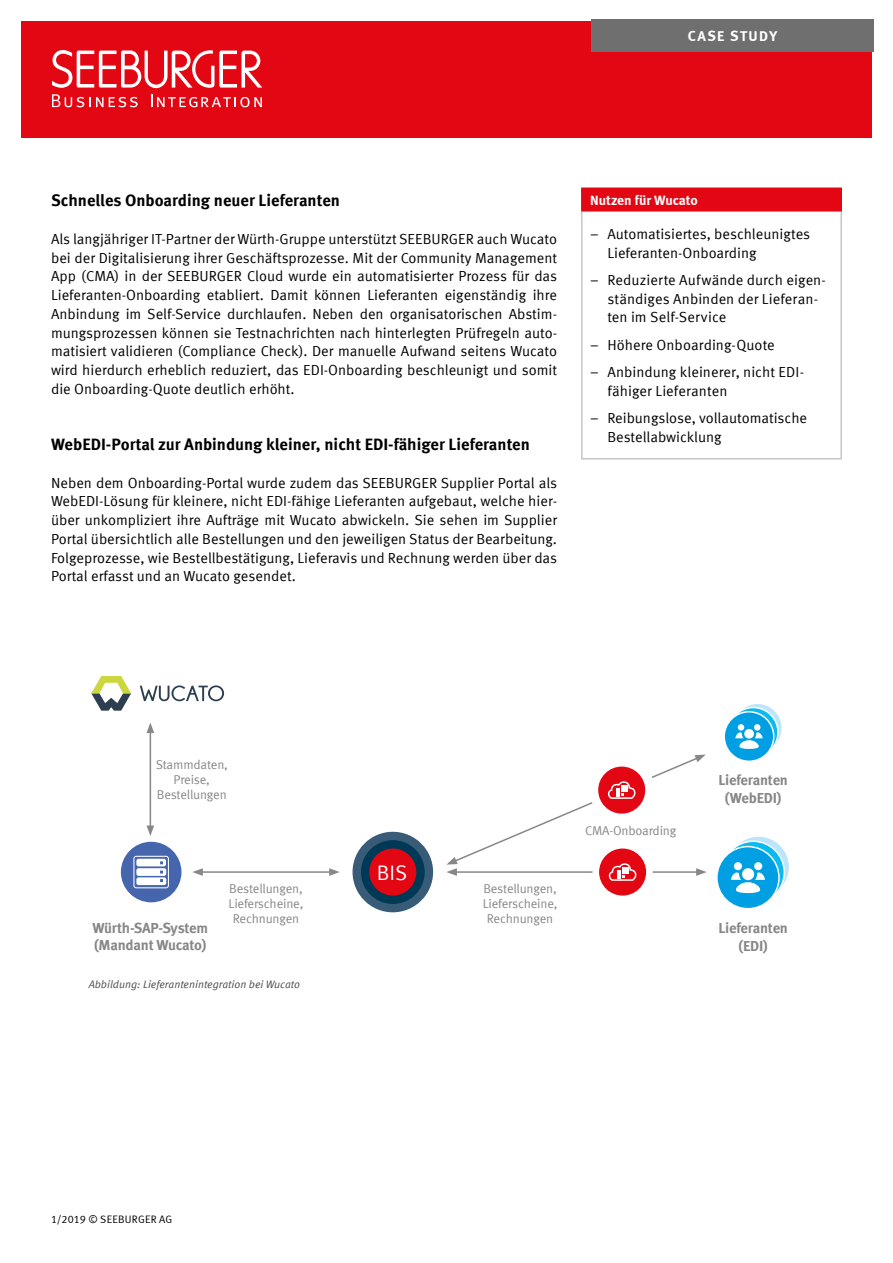
<style>
.page{position:relative;width:893px;height:1263px;background:#fff}
.page>*{position:absolute;margin:0;border:0;box-sizing:border-box;transform-origin:0 0}
.t1{font:21px "Meta Offc Pro Norm";color:#fff}
.t2{font:700 16.5px "Meta Offc Pro";color:#000}
.t3{font:14.55px/18.8px "Meta Offc Pro Norm";color:#000}
.t4{font:700 14.55px/17.4px "Meta Offc Pro";letter-spacing:-.015em;color:#878787;text-align:center}
.t5{font:14.55px "Meta Bold LF";letter-spacing:.1em;color:#fff}
.t6{font:13.8px "Meta Bold LF";color:#fff}
.t7{font:12.75px/15.3px "Meta Offc Pro Norm";letter-spacing:-.015em;color:#878787;text-align:center}
.t8{font:10.8px "Meta Offc Pro Norm Ita";color:#4a4a49}
.t9{font:10.8px "Meta Normal LF";letter-spacing:.02em;color:#000}
</style>
<div class="page">
<div style="left:21px;top:21px;width:851px;height:117px;background:#e30613"></div>
<div style="left:591px;top:19px;width:283px;height:33px;background:#706f6f"></div>
<svg style="left:52px;top:50px;width:210px;height:38px"></svg>
<svg style="left:151px;top:94px;width:111px;height:13px"></svg>
<svg style="left:52px;top:94px;width:86px;height:13px"></svg>
<hr style="left:653px;top:871px;width:45px;height:2px;background:#878787">
<svg style="left:696px;top:868px;width:11px;height:8px"></svg>
<svg style="left:651px;top:754px;width:55px;height:24px"></svg>
<div style="left:353px;top:832px;width:80px;height:80px;background:#385b77;border-radius:50%"></div>
<div style="left:361px;top:840px;width:64px;height:64px;background:#003955;border-radius:50%"></div>
<div style="left:369px;top:848px;width:47px;height:47px;background:#e30613;border-radius:50%"></div>
<div style="left:121px;top:842px;width:60px;height:60px;background:#4565ad;border-radius:50%"></div>
<svg style="left:133px;top:856px;width:36px;height:32px"></svg>
<svg style="left:727px;top:836px;width:63px;height:62px"></svg>
<div style="left:727px;top:835px;width:63px;height:64px;border:2px solid #fff;border-radius:50%"></div>
<svg style="left:722px;top:841px;width:62px;height:62px"></svg>
<div style="left:721px;top:840px;width:64px;height:64px;border:2px solid #fff;border-radius:50%"></div>
<div style="left:717px;top:846px;width:62px;height:63px;background:#009fe3;border-radius:50%"></div>
<div style="left:716px;top:846px;width:64px;height:63px;border:2px solid #fff;border-radius:50%"></div>
<div style="left:754px;top:862px;width:8px;height:8px;background:#fff;border-radius:50%"></div>
<div style="left:734px;top:862px;width:8px;height:8px;background:#fff;border-radius:50%"></div>
<div style="left:742px;top:868px;width:12px;height:12px;background:#fff;border-radius:50%"></div>
<svg style="left:731px;top:872px;width:34px;height:21px"></svg>
<svg style="left:140px;top:685px;width:84px;height:16px"></svg>
<svg style="left:91px;top:676px;width:40px;height:35px"></svg>
<hr style="left:201px;top:871px;width:131px;height:2px;background:#878787">
<svg style="left:192px;top:868px;width:11px;height:8px"></svg>
<svg style="left:329px;top:868px;width:11px;height:8px"></svg>
<hr style="left:150px;top:731px;width:1px;height:97px;background:#878787">
<svg style="left:147px;top:825px;width:7px;height:11px"></svg>
<svg style="left:147px;top:723px;width:7px;height:10px"></svg>
<div style="left:582px;top:188px;width:259px;height:23px;background:#e30613"></div>
<hr style="left:581px;top:212px;width:2px;height:246px;background:#c6c6c6">
<hr style="left:840px;top:212px;width:2px;height:246px;background:#c6c6c6">
<hr style="left:581px;top:458px;width:261px;height:1px;background:#c6c6c6">
<hr style="left:581px;top:188px;width:261px;height:1px;background:#e30613">
<hr style="left:581px;top:189px;width:2px;height:21px;background:#e30613">
<hr style="left:840px;top:189px;width:2px;height:21px;background:#e30613">
<hr style="left:581px;top:210px;width:261px;height:2px;background:#e30613">
<div style="left:598px;top:766px;width:47px;height:48px;background:#e30613;border-radius:50%"></div>
<div style="left:599px;top:848px;width:47px;height:47px;background:#e30613;border-radius:50%"></div>
<svg style="left:446px;top:779px;width:192px;height:108px"></svg>
<svg style="left:733px;top:703px;width:49px;height:50px"></svg>
<div style="left:732px;top:702px;width:51px;height:51px;border:2px solid #fff;border-radius:50%"></div>
<svg style="left:728px;top:707px;width:50px;height:50px"></svg>
<div style="left:728px;top:707px;width:51px;height:51px;border:2px solid #fff;border-radius:50%"></div>
<div style="left:724px;top:712px;width:50px;height:49px;background:#009fe3;border-radius:50%"></div>
<div style="left:723px;top:711px;width:51px;height:51px;border:2px solid #fff;border-radius:50%"></div>
<svg style="left:735px;top:724px;width:28px;height:25px"></svg>
<p class="t5" style="left:688px;top:28px;width:91px">CASE STUDY</p>
<p class="t2" style="left:51px;top:188px;width:290px">Schnelles Onboarding neuer Lieferanten</p>
<p class="t3" style="left:51px;top:228px;width:508px;text-align:justify">Als langjähriger IT-Partner der Würth-Gruppe unterstützt SEEBURGER auch Wucato bei der Digitalisierung ihrer Geschäftsprozesse. Mit der Community Management App (CMA) in der SEEBURGER Cloud wurde ein automatisierter Prozess für das Lieferanten-Onboarding etabliert. Damit können Lieferanten eigenständig ihre Anbindung im Self-Service durchlaufen. Neben den organisatorischen Abstim&shy;mungsprozessen können sie Testnachrichten nach hinterlegten Prüfregeln auto&shy;matisiert validieren (Compliance Check). Der manuelle Aufwand seitens Wucato wird hierdurch erheblich reduziert, das EDI-Onboarding beschleunigt und somit die Onboarding-Quote deutlich erhöht.</p>
<p class="t2" style="left:51px;top:431px;width:480px">WebEDI-Portal zur Anbindung kleiner, nicht EDI-fähiger Lieferanten</p>
<p class="t3" style="left:51px;top:472px;width:508px;text-align:justify">Neben dem Onboarding-Portal wurde zudem das SEEBURGER Supplier Portal als WebEDI-Lösung für kleinere, nicht EDI-fähige Lieferanten aufgebaut, welche hier&shy;über unkompliziert ihre Aufträge mit Wucato abwickeln. Sie sehen im Supplier Portal übersichtlich alle Bestellungen und den jeweiligen Status der Bearbeitung.<br>Folgeprozesse, wie Bestellbestätigung, Lieferavis und Rechnung werden über das Portal erfasst und an Wucato gesendet.</p>
<p class="t6" style="left:590px;top:192px;width:109px">Nutzen für Wucato</p>
<p class="t3" style="left:607px;top:224px;width:204px;text-indent:-17px">– Automatisiertes, beschleunigtes<br>Lieferanten-Onboarding</p>
<p class="t3" style="left:607px;top:270px;width:220px;text-indent:-17px">– Reduzierte Aufwände durch eigen&shy;ständiges Anbinden der Lieferan&shy;ten im Self-Service</p>
<p class="t3" style="left:590px;top:334px;width:186px">– Höhere Onboarding-Quote</p>
<p class="t3" style="left:607px;top:362px;width:198px;text-indent:-17px">– Anbindung kleinerer, nicht EDI&shy;fähiger Lieferanten</p>
<p class="t3" style="left:607px;top:408px;width:201px;text-indent:-17px">– Reibungslose, vollautomatische<br>Bestellabwicklung</p>
<p class="t7" style="left:156px;top:756px;width:74px">Stammdaten,<br>Preise,<br>Bestellungen</p>
<h1 class="t1" style="left:377px;top:857px;width:32px">BIS</h1>
<p class="t4" style="left:93px;top:918px;width:117px;text-align:left">Würth-SAP-System (Mandant Wucato)</p>
<p class="t7" style="left:229px;top:880px;width:76px">Bestellungen,<br>Lieferscheine,<br>Rechnungen</p>
<p class="t7" style="left:483px;top:880px;width:76px">Bestellungen,<br>Lieferscheine,<br>Rechnungen</p>
<p class="t8" style="left:89px;top:976px;width:213px">Abbildung: Lieferantenintegration bei Wucato</p>
<p class="t7" style="left:585px;top:822px;width:93px">CMA-Onboarding</p>
<p class="t4" style="left:718px;top:771px;width:71px">Lieferanten (WebEDI)</p>
<p class="t4" style="left:718px;top:918px;width:71px">Lieferanten (EDI)</p>
<p class="t9" style="left:51px;top:1212px;width:123px">1/2019 © SEEBURGER AG</p>
</div>
